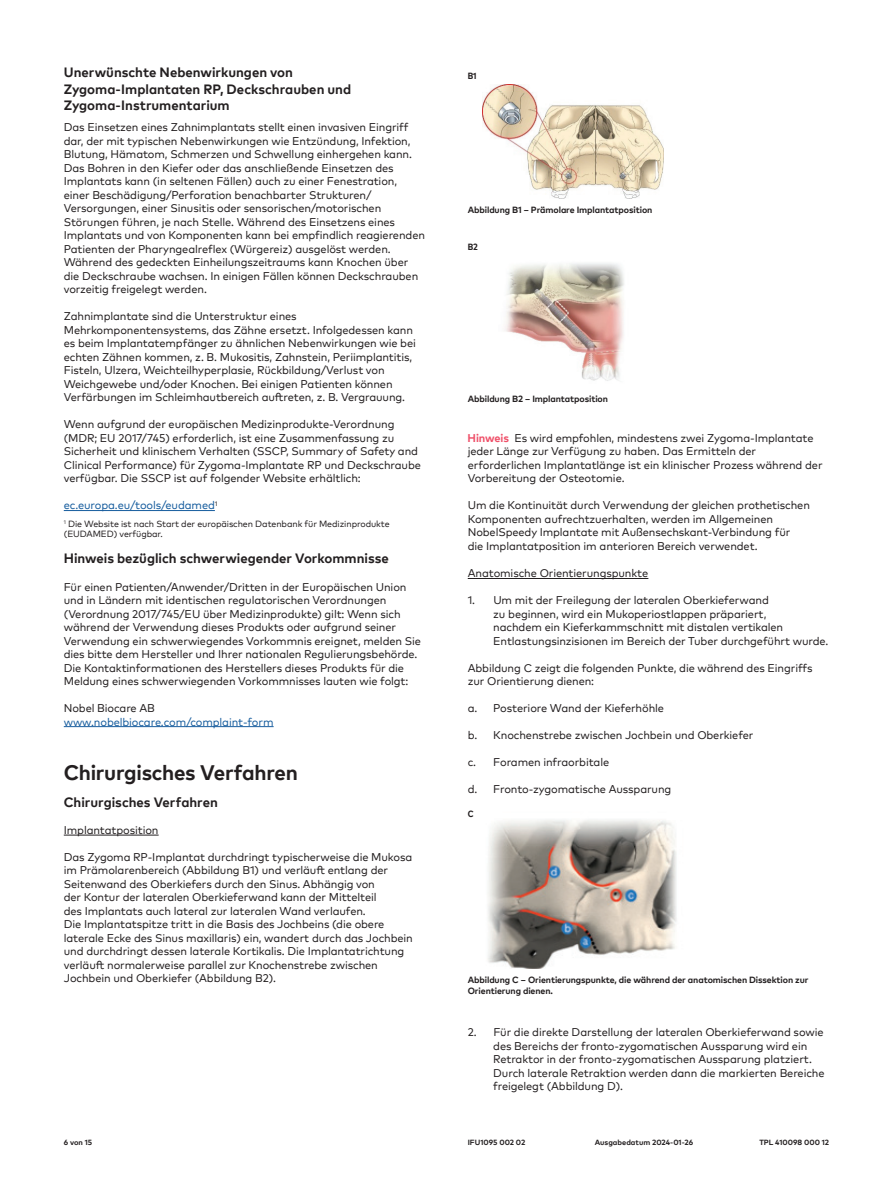
<style>
.page{position:relative;width:893px;height:1191px;background:#fff}
.page>*{position:absolute;margin:0;border:0;box-sizing:border-box;transform-origin:0 0}
.t1{font:700 21px "Mark Pro";letter-spacing:-.015em;color:#231f20}
.t2{font:700 13.5px/16.2px "Mark Pro";color:#231f20}
.t3{font:11.25px/13.5px "Mark Pro";letter-spacing:-.01em;color:#231f20}
.t4{font:11.25px "Mark Pro";letter-spacing:-.01em;color:#175d9e}
.t5{font:700 9px/10.8px "Mark Pro";letter-spacing:-.01em;color:#231f20}
.t6{font:9px/10.5px "Mark Pro";letter-spacing:-.01em;color:#231f20}
.t7{font:700 condensed 9px "Mark Pro";color:#231f20}
.t8{font:700 7.5px "Mark Pro";color:#231f20}
.s1{font-weight:700;color:#ef5069}
</style>
<div class="page">
<hr style="left:64px;top:510px;width:151px;height:1px;background:#175d9e">
<hr style="left:64px;top:726px;width:210px;height:1px;background:#175d9e">
<hr style="left:64px;top:834px;width:95px;height:1px;background:#231f20">
<hr style="left:468px;top:578px;width:180px;height:1px;background:#231f20">
<img style="left:482px;top:84px;width:181px;height:115px">
<img style="left:505px;top:263px;width:119px;height:118px">
<img style="left:487px;top:820px;width:190px;height:148px">
<p class="t2" style="left:64px;top:63px;width:289px">Unerwünschte Nebenwirkungen von<br>Zygoma‑Implantaten RP, Deckschrauben und<br>Zygoma‑Instrumentarium</p>
<p class="t3" style="left:64px;top:120px;width:363px">Das Einsetzen eines Zahnimplantats stellt einen invasiven Eingriff dar, der mit typischen Nebenwirkungen wie Entzündung, Infektion, Blutung, Hämatom, Schmerzen und Schwellung einhergehen kann.<br>Das Bohren in den Kiefer oder das anschließende Einsetzen des Implantats kann (in seltenen Fällen) auch zu einer Fenestration, einer Beschädigung/Perforation benachbarter Strukturen/ Versorgungen, einer Sinusitis oder sensorischen/motorischen Störungen führen, je nach Stelle. Während des Einsetzens eines Implantats und von Komponenten kann bei empfindlich reagierenden Patienten der Pharyngealreflex (Würgereiz) ausgelöst werden.<br>Während des gedeckten Einheilungszeitraums kann Knochen über die Deckschraube wachsen. In einigen Fällen können Deckschrauben vorzeitig freigelegt werden.</p>
<p class="t3" style="left:64px;top:309px;width:354px">Zahnimplantate sind die Unterstruktur eines Mehrkomponentensystems, das Zähne ersetzt. Infolgedessen kann es beim Implantatempfänger zu ähnlichen Nebenwirkungen wie bei echten Zähnen kommen, z. B. Mukositis, Zahnstein, Periimplantitis, Fisteln, Ulzera, Weichteilhyperplasie, Rückbildung/Verlust von Weichgewebe und/oder Knochen. Bei einigen Patienten können Verfärbungen im Schleimhautbereich auftreten, z. B. Vergrauung.</p>
<p class="t3" style="left:64px;top:417px;width:359px">Wenn aufgrund der europäischen Medizinprodukte-Verordnung (MDR; EU 2017/745) erforderlich, ist eine Zusammenfassung zu Sicherheit und klinischem Verhalten (SSCP, Summary of Safety and Clinical Performance) für Zygoma-Implantate RP und Deckschraube verfügbar. Die SSCP ist auf folgender Website erhältlich:</p>
<p class="t4" style="left:64px;top:497px;width:155px">ec.europa.eu/tools/eudamed<sup>1</sup></p>
<p class="t6" style="left:64px;top:517px;width:327px"><sup>1</sup> Die Website ist nach Start der europäischen Datenbank für Medizinprodukte (EUDAMED) verfügbar.</p>
<p class="t2" style="left:64px;top:549px;width:327px">Hinweis bezüglich schwerwiegender Vorkommnisse</p>
<p class="t3" style="left:64px;top:579px;width:359px">Für einen Patienten/Anwender/Dritten in der Europäischen Union und in Ländern mit identischen regulatorischen Verordnungen (Verordnung 2017/745/EU über Medizinprodukte) gilt: Wenn sich während der Verwendung dieses Produkts oder aufgrund seiner Verwendung ein schwerwiegendes Vorkommnis ereignet, melden Sie dies bitte dem Hersteller und Ihrer nationalen Regulierungsbehörde.<br>Die Kontaktinformationen des Herstellers dieses Produkts für die Meldung eines schwerwiegenden Vorkommnisses lauten wie folgt:</p>
<p class="t3" style="left:64px;top:700px;width:93px">Nobel Biocare AB</p>
<p class="t4" style="left:64px;top:713px;width:211px">www.nobelbiocare.com/complaint-form</p>
<h1 class="t1" style="left:64px;top:756px;width:236px">Chirurgisches Verfahren</h1>
<p class="t2" style="left:64px;top:792px;width:156px">Chirurgisches Verfahren</p>
<p class="t3" style="left:64px;top:822px;width:96px">Implantatposition</p>
<p class="t3" style="left:64px;top:849px;width:351px">Das Zygoma RP-Implantat durchdringt typischerweise die Mukosa im Prämolarenbereich (Abbildung B1) und verläuft entlang der Seitenwand des Oberkiefers durch den Sinus. Abhängig von<br>der Kontur der lateralen Oberkieferwand kann der Mittelteil<br>des Implantats auch lateral zur lateralen Wand verlaufen.<br>Die Implantatspitze tritt in die Basis des Jochbeins (die obere laterale Ecke des Sinus maxillaris) ein, wandert durch das Jochbein und durchdringt dessen laterale Kortikalis. Die Implantatrichtung verläuft normalerweise parallel zur Knochenstrebe zwischen Jochbein und Oberkiefer (Abbildung B2).</p>
<p class="t7" style="left:468px;top:69px;width:10px">B1</p>
<p class="t5" style="left:468px;top:204px;width:186px">Abbildung B1 – Prämolare Implantatposition</p>
<p class="t7" style="left:468px;top:240px;width:12px">B2</p>
<p class="t5" style="left:468px;top:393px;width:142px">Abbildung B2 – Implantatposition</p>
<p class="t3" style="left:468px;top:430px;width:356px"><span class="s1">Hinweis</span> Es wird empfohlen, mindestens zwei Zygoma-Implantate jeder Länge zur Verfügung zu haben. Das Ermitteln der erforderlichen Implantatlänge ist ein klinischer Prozess während der Vorbereitung der Osteotomie.</p>
<p class="t3" style="left:468px;top:498px;width:344px">Um die Kontinuität durch Verwendung der gleichen prothetischen Komponenten aufrechtzuerhalten, werden im Allgemeinen NobelSpeedy Implantate mit Außensechskant-Verbindung für<br>die Implantatposition im anterioren Bereich verwendet.</p>
<p class="t3" style="left:468px;top:565px;width:182px">Anatomische Orientierungspunkte</p>
<p class="t3" style="left:493px;top:592px;width:337px;text-indent:-26px">1. Um mit der Freilegung der lateralen Oberkieferwand<br>zu beginnen, wird ein Mukoperiostlappen präpariert,<br>nachdem ein Kieferkammschnitt mit distalen vertikalen Entlastungsinzisionen im Bereich der Tuber durchgeführt wurde.</p>
<p class="t3" style="left:468px;top:660px;width:346px">Abbildung C zeigt die folgenden Punkte, die während des Eingriffs zur Orientierung dienen:</p>
<p class="t3" style="left:468px;top:700px;width:198px">a. Posteriore Wand der Kieferhöhle</p>
<p class="t3" style="left:468px;top:727px;width:287px">b. Knochenstrebe zwischen Jochbein und Oberkiefer</p>
<p class="t3" style="left:468px;top:754px;width:143px">c. Foramen infraorbitale</p>
<p class="t3" style="left:468px;top:781px;width:205px">d. Fronto-zygomatische Aussparung</p>
<p class="t7" style="left:468px;top:806px;width:7px">C</p>
<p class="t5" style="left:468px;top:973px;width:342px">Abbildung C – Orientierungspunkte, die während der anatomischen Dissektion zur<br>Orientierung dienen.</p>
<p class="t3" style="left:493px;top:1024px;width:333px;text-indent:-26px">2. Für die direkte Darstellung der lateralen Oberkieferwand sowie des Bereichs der fronto-zygomatischen Aussparung wird ein Retraktor in der fronto-zygomatischen Aussparung platziert.<br>Durch laterale Retraktion werden dann die markierten Bereiche freigelegt (Abbildung D).</p>
<p class="t8" style="left:64px;top:1137px;width:30px">6 von 15</p>
<p class="t8" style="left:468px;top:1137px;width:59px">IFU1095 002 02</p>
<p class="t8" style="left:595px;top:1137px;width:100px">Ausgabedatum 2024-01-26</p>
<p class="t8" style="left:759px;top:1137px;width:71px">TPL 410098 000 12</p>
</div>
